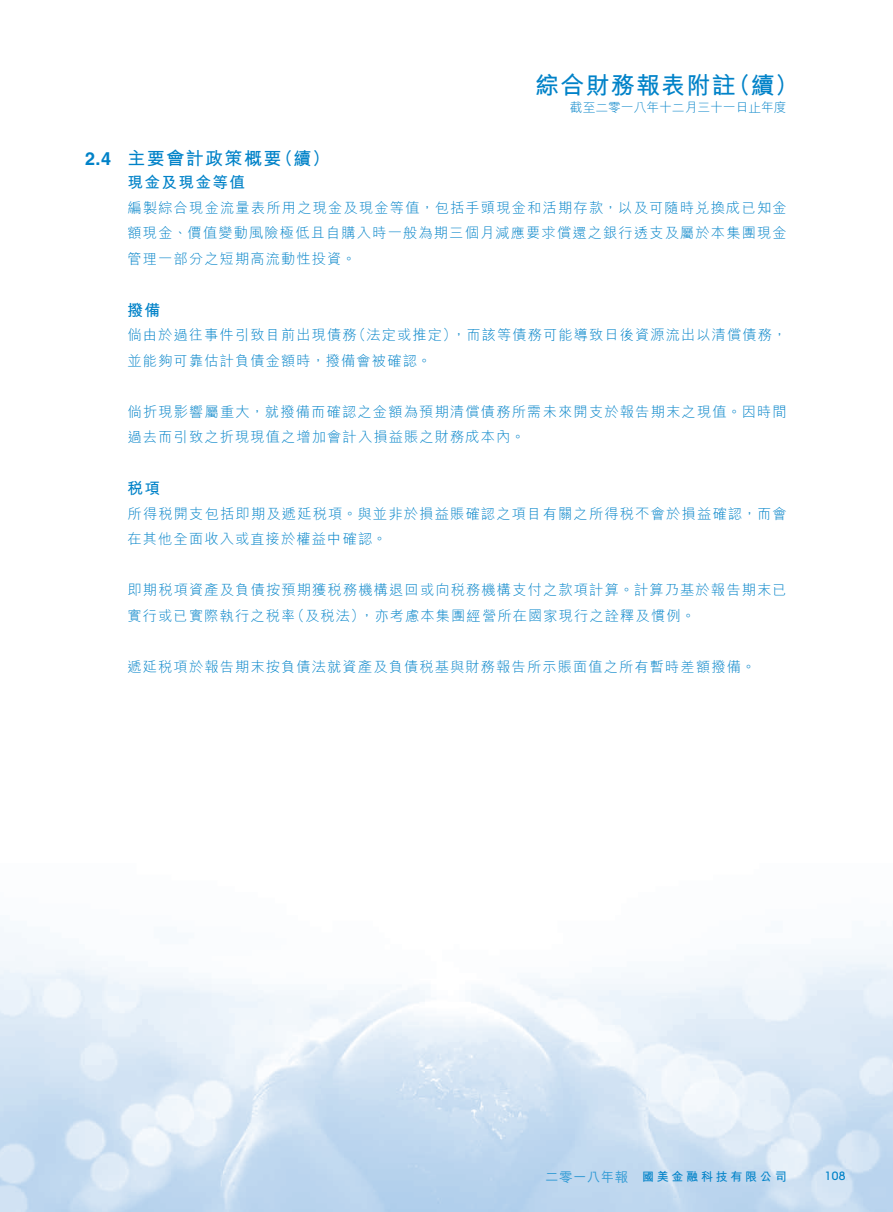
<style>
.page{position:relative;width:893px;height:1212px;background:#fff}
.page>*{position:absolute;margin:0;border:0;box-sizing:border-box;transform-origin:0 0}
.t1{font:700 24px "M Hei HK";letter-spacing:.05em;color:#0082c8}
.t2{font:700 18px "M Hei HK";letter-spacing:.08em;color:#0082c8}
.t3{font:700 15.75px "M Hei HK";letter-spacing:.08em;color:#0082c8}
.t4{font:300 14.25px/25.5px "M Hei HK";letter-spacing:.08em;color:#0082c8}
.t5{font:300 12.75px "M Hei HK";color:#0082c8}
.t6{font:700 12px "M Hei HK";letter-spacing:.23em;color:#0082c8}
.t7{font:500 12px "Bauhaus Std";color:#0082c8}
.s1{font-family:"Helvetica LT Std"}
.s2{font-weight:500;font-size:13.5px;color:#329bd5}
</style>
<div class="page">
<img style="left:0;top:927px;width:893px;height:285px">
<h1 class="t1" style="left:535px;top:67px;width:265px">綜合財務報表附註（續）</h1>
<p class="t5" style="left:570px;top:98px;width:218px">截至二零一八年十二月三十一日止年度</p>
<p class="t2" style="left:85px;top:145px;width:247px"><span class="s1">2.4</span> 主要會計政策概要（續）</p>
<p class="t3" style="left:128px;top:171px;width:119px">現金及現金等值</p>
<p class="t4" style="left:128px;top:194px;width:661px;text-align:justify">編製綜合現金流量表所用之現金及現金等值，包括手頭現金和活期存款，以及可隨時兌換成已知金額現金、價值變動風險極低且自購入時一般為期三個月減應要求償還之銀行透支及屬於本集團現金管理一部分之短期高流動性投資。</p>
<p class="t3" style="left:128px;top:299px;width:34px">撥備</p>
<p class="t4" style="left:128px;top:322px;width:661px">倘由於過往事件引致目前出現債務（法定或推定），而該等債務可能導致日後資源流出以清償債務，並能夠可靠估計負債金額時，撥備會被確認。</p>
<p class="t4" style="left:128px;top:398px;width:661px">倘折現影響屬重大，就撥備而確認之金額為預期清償債務所需未來開支於報告期末之現值。因時間過去而引致之折現現值之增加會計入損益賬之財務成本內。</p>
<p class="t3" style="left:128px;top:477px;width:34px">稅項</p>
<p class="t4" style="left:128px;top:500px;width:661px">所得稅開支包括即期及遞延稅項。與並非於損益賬確認之項目有關之所得稅不會於損益確認，而會在其他全面收入或直接於權益中確認。</p>
<p class="t4" style="left:128px;top:577px;width:661px">即期稅項資產及負債按預期獲稅務機構退回或向稅務機構支付之款項計算。計算乃基於報告期末已實行或已實際執行之稅率（及稅法），亦考慮本集團經營所在國家現行之詮釋及慣例。</p>
<p class="t4" style="left:128px;top:653px;width:629px">遞延稅項於報告期末按負債法就資產及負債稅基與財務報告所示賬面值之所有暫時差額撥備。</p>
<p class="t6" style="left:545px;top:1168px;width:243px"><span class="s2">二零一八年報</span> 國美金融科技有限公司</p>
<p class="t7" style="left:825px;top:1169px;width:22px">108</p>
</div>
